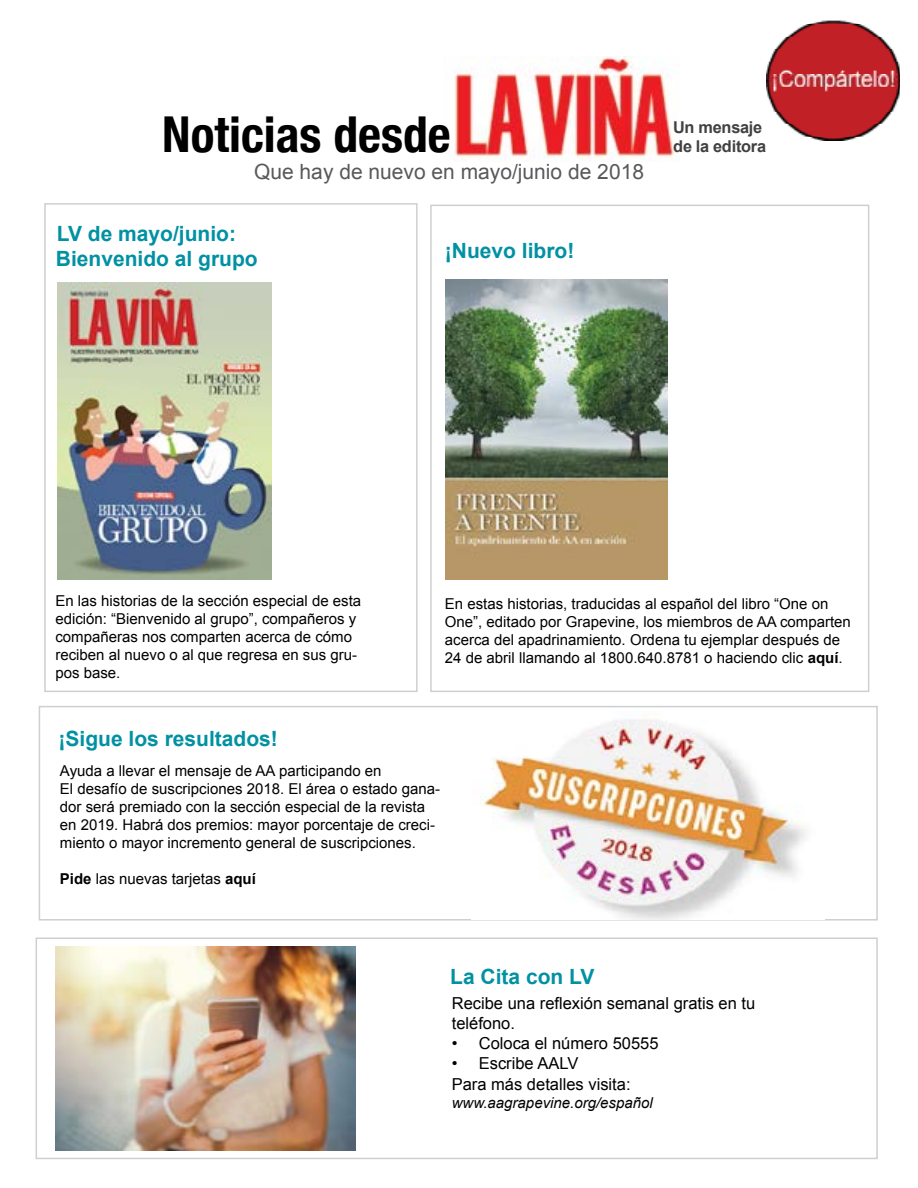
<style>
.page{position:relative;width:918px;height:1188px;background:#fff}
.page>*{position:absolute;margin:0;border:0;box-sizing:border-box;transform-origin:0 0}
.t1{font:700 condensed 49.5px "Helvetica Neue";color:#000}
.t2{font:700 21px/25.2px "Arial";color:#0091a3}
.t3{font:21px "Arial";color:#58595b}
.t4{font:16.5px/19.8px "Arial";color:#000}
.t5{font:700 16.35px/19.5px "Arial";letter-spacing:-.015em;color:#414042}
.t6{font:15px/18px "Arial";color:#000}
.t7{font:italic 15px "Arial";color:#000}
.s1{font-weight:700}
</style>
<div class="page">
<img style="left:453px;top:57px;width:223px;height:105px">
<div style="left:39px;top:706px;width:839px;height:215px;border:2px solid #cdcfd0"></div>
<img style="left:58px;top:283px;width:214px;height:297px">
<div style="left:44px;top:203px;width:374px;height:489px;border:2px solid #cdcfd0"></div>
<img style="left:472px;top:714px;width:352px;height:205px">
<div style="left:36px;top:938px;width:842px;height:221px;border:2px solid #cdcfd0"></div>
<div style="left:430px;top:205px;width:439px;height:487px;border:2px solid #cdcfd0"></div>
<img style="left:767px;top:20px;width:133px;height:120px">
<img style="left:445px;top:280px;width:223px;height:300px">
<img style="left:56px;top:947px;width:300px;height:204px">
<h1 class="t1" style="left:162px;top:93px;width:290px">Noticias desde</h1>
<h2 class="t3" style="left:254px;top:158px;width:391px">Que hay de nuevo en mayo/junio de 2018</h2>
<h2 class="t2" style="left:56px;top:221px;width:203px">LV de mayo/junio:<br>Bienvenido al grupo</h2>
<h2 class="t2" style="left:445px;top:239px;width:131px">¡Nuevo libro!</h2>
<p class="t5" style="left:673px;top:118px;width:94px">Un mensaje de la editora</p>
<p class="t6" style="left:55px;top:592px;width:307px">En las historias de la sección especial de esta edición: “Bienvenido al grupo”, compañeros y compañeras nos comparten acerca de cómo reciben al nuevo o al que regresa en sus gru&shy;pos base.</p>
<p class="t6" style="left:445px;top:595px;width:408px">En estas historias, traducidas al español del libro “One on One”, editado por Grapevine, los miembros de AA comparten acerca del apadrinamiento. Ordena tu ejemplar después de 24 de abril llamando al 1800.640.8781 o haciendo clic <span class="s1">aquí</span>.</p>
<h2 class="t2" style="left:59px;top:726px;width:221px">¡Sigue los resultados!</h2>
<p class="t6" style="left:60px;top:762px;width:382px">Ayuda a llevar el mensaje de AA participando en<br>El desafío de suscripciones 2018. El área o estado gana&shy;dor será premiado con la sección especial de la revista en 2019. Habrá dos premios: mayor porcentaje de creci&shy;miento o mayor incremento general de suscripciones.</p>
<p class="t6" style="left:60px;top:870px;width:197px"><span class="s1">Pide</span> las nuevas tarjetas <span class="s1">aquí</span></p>
<h2 class="t2" style="left:450px;top:964px;width:146px">La Cita con LV</h2>
<p class="t4" style="left:452px;top:994px;width:305px">Recibe una reflexión semanal gratis en tu teléfono.</p>
<p class="t4" style="left:452px;top:1033px;width:208px">• Coloca el número 50555</p>
<p class="t4" style="left:452px;top:1052px;width:180px;line-height:21.6px">• Escribe AALV<br>Para más detalles visita:</p>
<p class="t7" style="left:452px;top:1093px;width:202px">www.aagrapevine.org/español</p>
</div>
